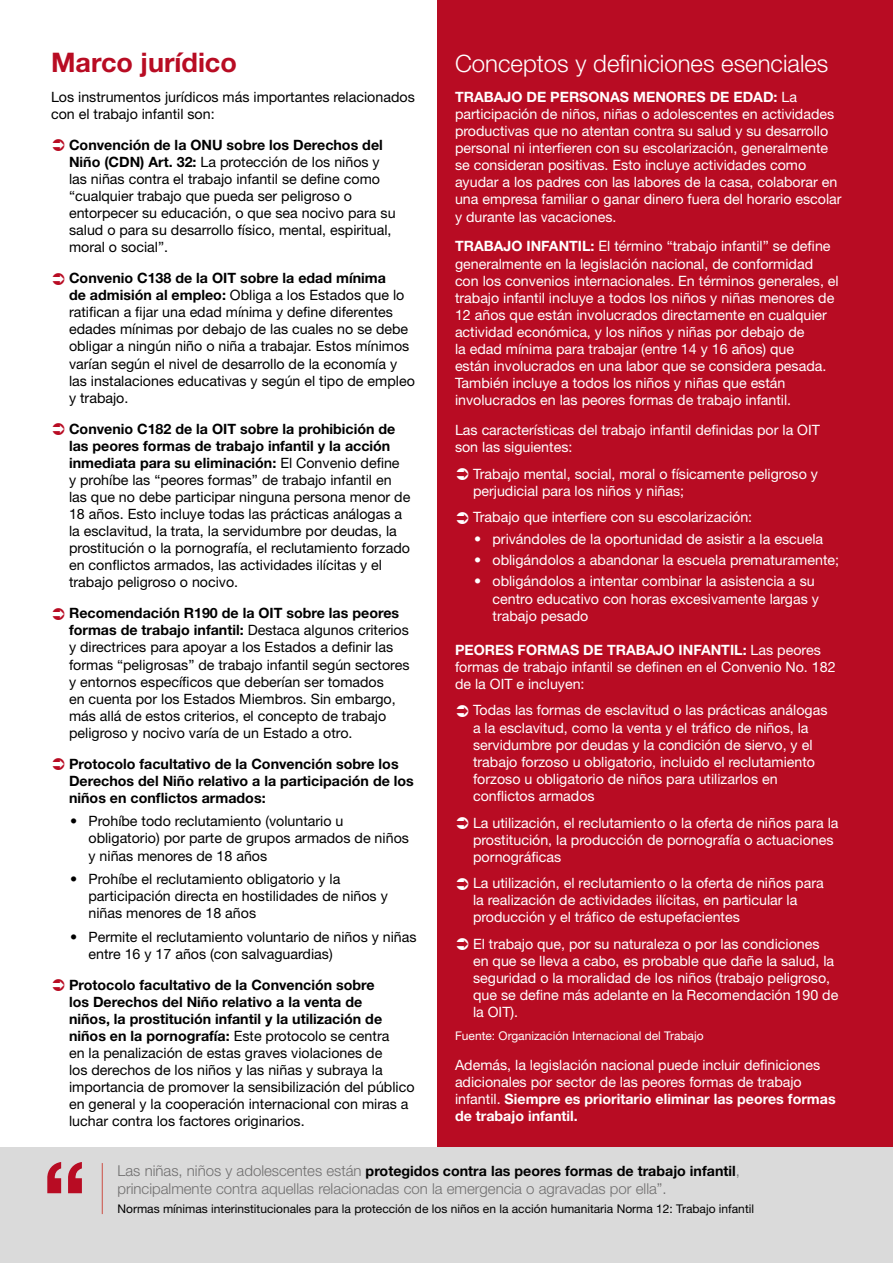
<style>
.page{position:relative;width:893px;height:1263px;background:#fff}
.page>*{position:absolute;margin:0;border:0;box-sizing:border-box;transform-origin:0 0}
.t1{font:700 27px "Helvetica Neue CE";color:#b80c23}
.t2{font:300 24px "Helvetica Neue CE";color:#fff}
.t3{font:300 15px "Helvetica Neue CE";color:#706f6f}
.t4{font:14.25px/17.1px "Helvetica Neue CE";color:#fff}
.t5{font:14.25px/17.1px "Helvetica Neue CE";color:#000}
.t6{font:700 14.25px/17.1px "Helvetica Neue CE";color:#000}
.t7{font:12px "Helvetica Neue CE";color:#000}
.t8{font:12px "Helvetica Neue CE";color:#fff}
.s1{font-weight:700}
.s2{font-weight:300;font-size:15px;color:#706f6f}
</style>
<div class="page">
<div style="left:438px;top:0;width:455px;height:1163px;background:#b80c23"></div>
<div style="left:0;top:1147px;width:893px;height:116px;background:#dadada"></div>
<svg style="left:47px;top:1162px;width:35px;height:31px"></svg>
<hr style="left:102px;top:1163px;width:1px;height:51px;background:#ce5e55">
<h1 class="t1" style="left:51px;top:46px;width:187px">Marco jurídico</h1>
<p class="t5" style="left:51px;top:88px;width:365px">Los instrumentos jurídicos más importantes relacionados con el trabajo infantil son:</p>
<p class="t5" style="left:69px;top:136px;width:328px"><span class="s1">Convención de la ONU sobre los Derechos del Niño (CDN) Art. 32:</span> La protección de los niños y las niñas contra el trabajo infantil se define como “cualquier trabajo que pueda ser peligroso o entorpecer su educación, o que sea nocivo para su salud o para su desarrollo físico, mental, espiritual, moral o social”.</p>
<p class="t5" style="left:69px;top:269px;width:347px"><span class="s1">Convenio C138 de la OIT sobre la edad mínima<br>de admisión al empleo:</span> Obliga a los Estados que lo ratifican a fijar una edad mínima y define diferentes edades mínimas por debajo de las cuales no se debe obligar a ningún niño o niña a trabajar. Estos mínimos varían según el nivel de desarrollo de la economía y las instalaciones educativas y según el tipo de empleo y trabajo.</p>
<p class="t5" style="left:69px;top:420px;width:343px"><span class="s1">Convenio C182 de la OIT sobre la prohibición de las peores formas de trabajo infantil y la acción inmediata para su eliminación:</span> El Convenio define<br>y prohíbe las “peores formas” de trabajo infantil en las que no debe participar ninguna persona menor de 18 años. Esto incluye todas las prácticas análogas a la esclavitud, la trata, la servidumbre por deudas, la prostitución o la pornografía, el reclutamiento forzado en conflictos armados, las actividades ilícitas y el trabajo peligroso o nocivo.</p>
<p class="t5" style="left:69px;top:605px;width:342px"><span class="s1">Recomendación R190 de la OIT sobre las peores formas de trabajo infantil:</span> Destaca algunos criterios y directrices para apoyar a los Estados a definir las formas “peligrosas” de trabajo infantil según sectores y entornos específicos que deberían ser tomados<br>en cuenta por los Estados Miembros. Sin embargo, más allá de estos criterios, el concepto de trabajo peligroso y nocivo varía de un Estado a otro.</p>
<p class="t6" style="left:69px;top:755px;width:346px">Protocolo facultativo de la Convención sobre los<br>Derechos del Niño relativo a la participación de los niños en conflictos armados:</p>
<p class="t5" style="left:89px;top:813px;width:322px;text-indent:-18px">• Prohíbe todo reclutamiento (voluntario u obligatorio) por parte de grupos armados de niños y niñas menores de 18 años</p>
<p class="t5" style="left:89px;top:870px;width:301px;text-indent:-18px">• Prohíbe el reclutamiento obligatorio y la participación directa en hostilidades de niños y niñas menores de 18 años</p>
<p class="t5" style="left:89px;top:928px;width:330px;text-indent:-18px">• Permite el reclutamiento voluntario de niños y niñas entre 16 y 17 años (con salvaguardias)</p>
<p class="t5" style="left:69px;top:976px;width:347px"><span class="s1">Protocolo facultativo de la Convención sobre<br>los Derechos del Niño relativo a la venta de<br>niños, la prostitución infantil y la utilización de niños en la pornografía:</span> Este protocolo se centra<br>en la penalización de estas graves violaciones de<br>los derechos de los niños y las niñas y subraya la importancia de promover la sensibilización del público en general y la cooperación internacional con miras a luchar contra los factores originarios.</p>
<h2 class="t2" style="left:455px;top:49px;width:375px">Conceptos y definiciones esenciales</h2>
<p class="t4" style="left:455px;top:88px;width:388px"><span class="s1">TRABAJO DE PERSONAS MENORES DE EDAD:</span> La participación de niños, niñas o adolescentes en actividades productivas que no atentan contra su salud y su desarrollo personal ni interfieren con su escolarización, generalmente se consideran positivas. Esto incluye actividades como ayudar a los padres con las labores de la casa, colaborar en una empresa familiar o ganar dinero fuera del horario escolar y durante las vacaciones.</p>
<p class="t4" style="left:455px;top:238px;width:385px"><span class="s1">TRABAJO INFANTIL:</span> El término “trabajo infantil” se define generalmente en la legislación nacional, de conformidad con los convenios internacionales. En términos generales, el trabajo infantil incluye a todos los niños y niñas menores de 12 años que están involucrados directamente en cualquier actividad económica, y los niños y niñas por debajo de<br>la edad mínima para trabajar (entre 14 y 16 años) que<br>están involucrados en una labor que se considera pesada.<br>También incluye a todos los niños y niñas que están involucrados en las peores formas de trabajo infantil.</p>
<p class="t4" style="left:455px;top:422px;width:366px">Las características del trabajo infantil definidas por la OIT son las siguientes:</p>
<p class="t4" style="left:473px;top:465px;width:346px">Trabajo mental, social, moral o físicamente peligroso y perjudicial para los niños y niñas;</p>
<p class="t4" style="left:473px;top:509px;width:281px">Trabajo que interfiere con su escolarización:</p>
<p class="t4" style="left:474px;top:530px;width:351px">• privándoles de la oportunidad de asistir a la escuela</p>
<p class="t4" style="left:474px;top:551px;width:366px">• obligándolos a abandonar la escuela prematuramente;</p>
<p class="t4" style="left:492px;top:573px;width:328px;text-indent:-18px">• obligándolos a intentar combinar la asistencia a su centro educativo con horas excesivamente largas y trabajo pesado</p>
<p class="t4" style="left:455px;top:641px;width:382px"><span class="s1">PEORES FORMAS DE TRABAJO INFANTIL:</span> Las peores formas de trabajo infantil se definen en el Convenio No. 182 de la OIT e incluyen:</p>
<p class="t4" style="left:473px;top:702px;width:356px">Todas las formas de esclavitud o las prácticas análogas a la esclavitud, como la venta y el tráfico de niños, la servidumbre por deudas y la condición de siervo, y el trabajo forzoso u obligatorio, incluido el reclutamiento forzoso u obligatorio de niños para utilizarlos en conflictos armados</p>
<p class="t4" style="left:473px;top:814px;width:367px">La utilización, el reclutamiento o la oferta de niños para la prostitución, la producción de pornografía o actuaciones pornográficas</p>
<p class="t4" style="left:473px;top:875px;width:352px">La utilización, el reclutamiento o la oferta de niños para la realización de actividades ilícitas, en particular la producción y el tráfico de estupefacientes</p>
<p class="t4" style="left:473px;top:935px;width:367px">El trabajo que, por su naturaleza o por las condiciones en que se lleva a cabo, es probable que dañe la salud, la seguridad o la moralidad de los niños (trabajo peligroso, que se define más adelante en la Recomendación 190 de la OIT).</p>
<p class="t8" style="left:455px;top:1029px;width:250px">Fuente: Organización Internacional del Trabajo</p>
<p class="t4" style="left:455px;top:1056px;width:382px">Además, la legislación nacional puede incluir definiciones adicionales por sector de las peores formas de trabajo infantil. <span class="s1">Siempre es prioritario eliminar las peores formas de trabajo infantil.</span></p>
<p class="t6" style="left:117px;top:1162px;width:624px"><span class="s2">Las niñas, niños y adolescentes están</span> protegidos contra las peores formas de trabajo infantil<span class="s2">,</span></p>
<p class="t3" style="left:117px;top:1179px;width:551px">principalmente contra aquellas relacionadas con la emergencia o agravadas por ella”.</p>
<p class="t7" style="left:117px;top:1201px;width:638px">Normas mínimas interinstitucionales para la protección de los niños en la acción humanitaria Norma 12: Trabajo infantil</p>
</div>
